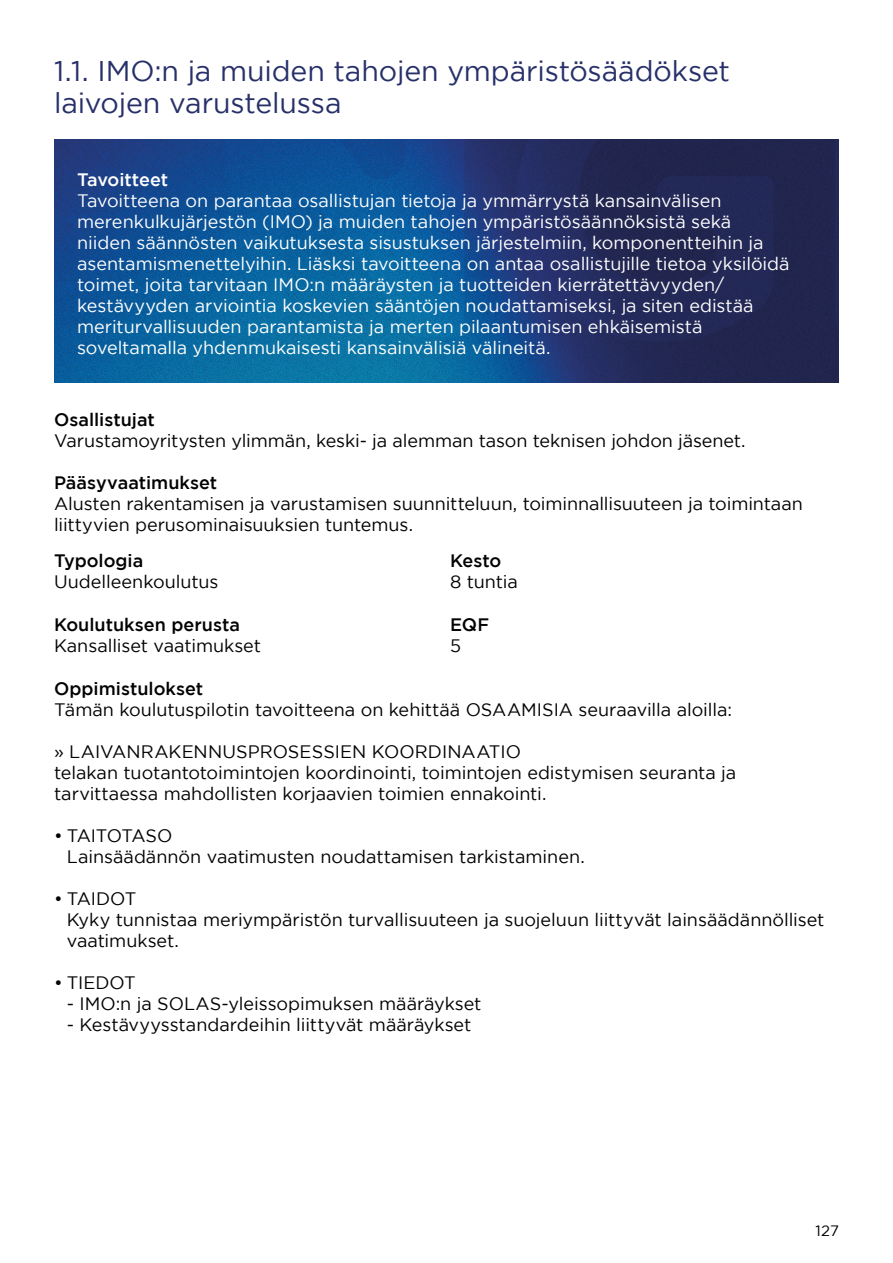
<style>
.page{position:relative;width:893px;height:1263px;background:#fff}
.page>*{position:absolute;margin:0;border:0;box-sizing:border-box;transform-origin:0 0}
.t1{font:28.5px/31.5px "Gotham";letter-spacing:-.005em;color:#273069}
.t2{font:18px/21px "Gotham";letter-spacing:-.005em;color:#020203}
.t3{font:18px/21px "Gotham";letter-spacing:-.005em;color:#fff}
.t4{font:500 18px "Gotham";color:#020203}
.t5{font:500 18px "Gotham";letter-spacing:-.005em;color:#fff}
.t6{font:15px "Gotham";color:#020203}
</style>
<div class="page">
<img style="left:54px;top:139px;width:785px;height:244px">
<p class="t1" style="left:54px;top:55px;width:677px">1.1. IMO:n ja muiden tahojen ympäristösäädökset laivojen varustelussa</p>
<p class="t5" style="left:77px;top:169px;width:93px">Tavoitteet</p>
<p class="t3" style="left:77px;top:190px;width:714px">Tavoitteena on parantaa osallistujan tietoja ja ymmärrystä kansainvälisen merenkulkujärjestön (IMO) ja muiden tahojen ympäristösäännöksistä sekä niiden säännösten vaikutuksesta sisustuksen järjestelmiin, komponentteihin ja asentamismenettelyihin. Liäsksi tavoitteena on antaa osallistujille tietoa yksilöidä toimet, joita tarvitaan IMO:n määräysten ja tuotteiden kierrätettävyyden/ kestävyyden arviointia koskevien sääntöjen noudattamiseksi, ja siten edistää meriturvallisuuden parantamista ja merten pilaantumisen ehkäisemistä soveltamalla yhdenmukaisesti kansainvälisiä välineitä.</p>
<p class="t4" style="left:54px;top:410px;width:102px">Osallistujat</p>
<p class="t2" style="left:54px;top:430px;width:693px">Varustamoyritysten ylimmän, keski- ja alemman tason teknisen johdon jäsenet.</p>
<p class="t4" style="left:54px;top:473px;width:165px">Pääsyvaatimukset</p>
<p class="t2" style="left:54px;top:493px;width:750px">Alusten rakentamisen ja varustamisen suunnitteluun, toiminnallisuuteen ja toimintaan liittyvien perusominaisuuksien tuntemus.</p>
<p class="t4" style="left:54px;top:551px;width:91px">Typologia</p>
<p class="t2" style="left:54px;top:571px;width:166px">Uudelleenkoulutus</p>
<p class="t4" style="left:450px;top:551px;width:53px">Kesto</p>
<p class="t2" style="left:450px;top:571px;width:69px">8 tuntia</p>
<p class="t4" style="left:54px;top:614px;width:188px">Koulutuksen perusta</p>
<p class="t2" style="left:54px;top:635px;width:209px">Kansalliset vaatimukset</p>
<p class="t4" style="left:450px;top:614px;width:41px">EQF</p>
<p class="t2" style="left:450px;top:635px;width:13px">5</p>
<p class="t4" style="left:54px;top:678px;width:151px">Oppimistulokset</p>
<p class="t2" style="left:54px;top:699px;width:679px">Tämän koulutuspilotin tavoitteena on kehittää OSAAMISIA seuraavilla aloilla:</p>
<p class="t2" style="left:54px;top:741px;width:468px">» LAIVANRAKENNUSPROSESSIEN KOORDINAATIO</p>
<p class="t2" style="left:54px;top:762px;width:684px">telakan tuotantotoimintojen koordinointi, toimintojen edistymisen seuranta ja tarvittaessa mahdollisten korjaavien toimien ennakointi.</p>
<p class="t2" style="left:67px;top:825px;width:519px;text-indent:-13px">• TAITOTASO<br>Lainsäädännön vaatimusten noudattamisen tarkistaminen.</p>
<p class="t2" style="left:67px;top:888px;width:759px;text-indent:-13px">• TAIDOT<br>Kyky tunnistaa meriympäristön turvallisuuteen ja suojeluun liittyvät lainsäädännölliset vaatimukset.</p>
<p class="t2" style="left:54px;top:972px;width:83px">• TIEDOT</p>
<p class="t2" style="left:67px;top:993px;width:416px">- IMO:n ja SOLAS-yleissopimuksen määräykset</p>
<p class="t2" style="left:67px;top:1014px;width:406px">- Kestävyysstandardeihin liittyvät määräykset</p>
<p class="t6" style="left:816px;top:1223px;width:25px">127</p>
</div>
